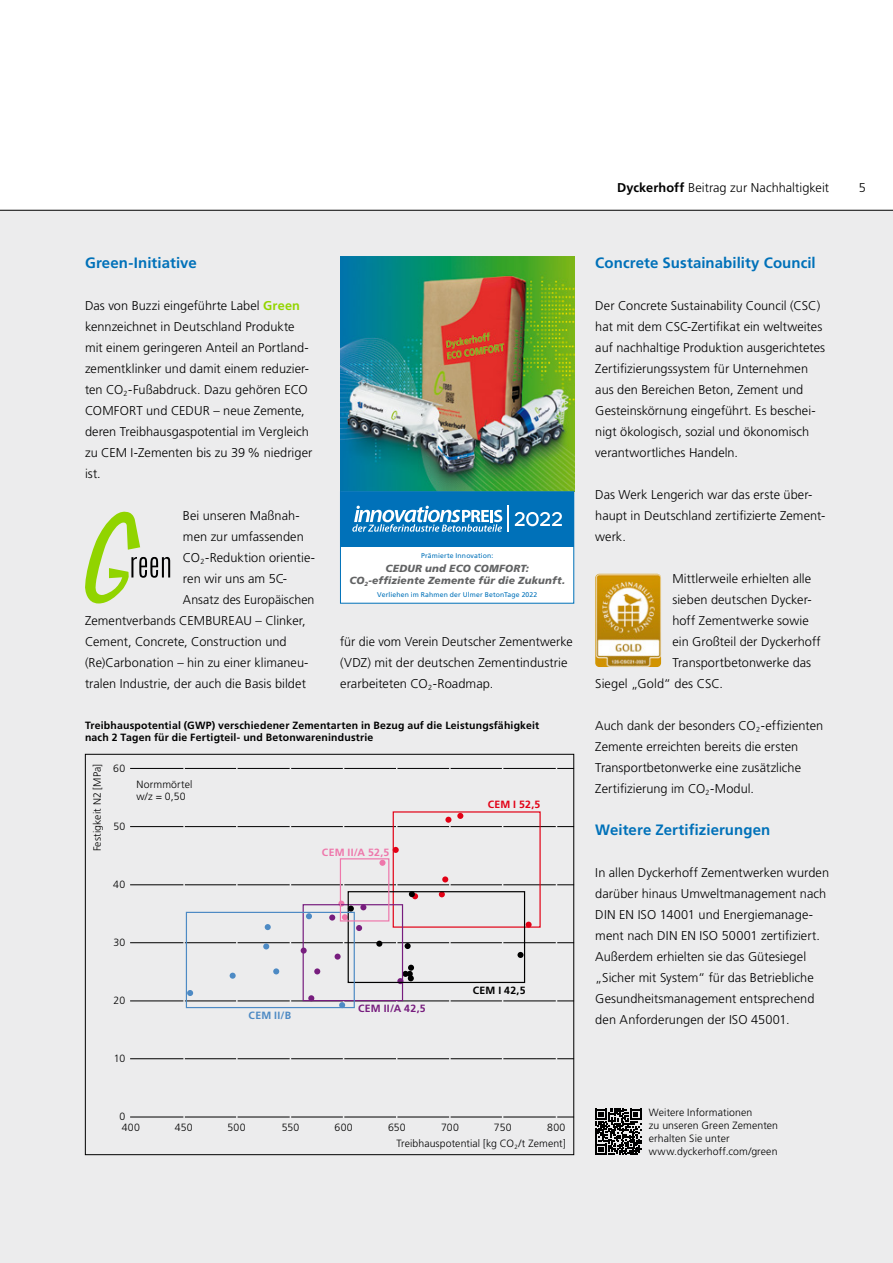
<style>
.page{position:relative;width:893px;height:1263px;background:#fff}
.page>*{position:absolute;margin:0;border:0;box-sizing:border-box;transform-origin:0 0}
.t1{font:700 15px "Frutiger LT Std";letter-spacing:.005em;color:#0071b9}
.t2{font:300 12.75px/21px "Frutiger LT Std";letter-spacing:.005em;color:#000}
.t3{font:300 10.5px/12.9px "Frutiger LT Std";letter-spacing:.01em;color:#000}
.t4{font:700 10.5px/12.6px "Frutiger LT Std";letter-spacing:.02em;color:#000}
.t5{font:700 10.5px "Frutiger LT Std";letter-spacing:.03em;color:#771d7e}
.t6{font:700 10.5px "Frutiger LT Std";letter-spacing:.025em;color:#ee77ab}
.t7{font:700 10.5px "Frutiger LT Std";color:#e20015}
.t8{font:700 10.5px "Frutiger LT Std";color:#4d8ac4}
.t9{font:italic 900 10.35px/12.3px "Frutiger LT Std";letter-spacing:.015em;color:#626364;text-align:center}
.t10{font:6.9px "Frutiger LT Std";letter-spacing:.02em;color:#0071b9}
.s1{font-weight:700}
.s2{font-weight:700;color:#93d500}
</style>
<div class="page">
<div style="left:0;top:210px;width:893px;height:1053px;background:#ececed"></div>
<hr style="left:0;top:210px;width:893px;height:1px;background:#000">
<svg style="left:85px;top:512px;width:85px;height:91px"></svg>
<img style="left:595px;top:574px;width:66px;height:93px">
<img style="left:340px;top:257px;width:234px;height:234px">
<div style="left:340px;top:491px;width:234px;height:112px;background:#fff;border:1px solid #0071b9"></div>
<div style="left:340px;top:492px;width:234px;height:54px;background:#0071b9"></div>
<hr style="left:507px;top:506px;width:2px;height:26px;background:#fff">
<svg style="left:352px;top:506px;width:150px;height:26px"></svg>
<svg style="left:515px;top:512px;width:47px;height:14px"></svg>
<svg style="left:595px;top:1109px;width:46px;height:46px"></svg>
<hr style="left:130px;top:768px;width:444px;height:1px;background:#000">
<hr style="left:130px;top:826px;width:444px;height:1px;background:#000">
<hr style="left:130px;top:884px;width:444px;height:1px;background:#000">
<hr style="left:130px;top:942px;width:444px;height:1px;background:#000">
<hr style="left:130px;top:1000px;width:444px;height:1px;background:#000">
<hr style="left:130px;top:1058px;width:444px;height:1px;background:#000">
<hr style="left:130px;top:1117px;width:444px;height:1px;background:#000">
<hr style="left:183px;top:761px;width:2px;height:360px;background:#ececed">
<hr style="left:236px;top:761px;width:2px;height:360px;background:#ececed">
<hr style="left:290px;top:761px;width:1px;height:360px;background:#ececed">
<hr style="left:343px;top:761px;width:1px;height:360px;background:#ececed">
<hr style="left:396px;top:761px;width:1px;height:360px;background:#ececed">
<hr style="left:449px;top:761px;width:2px;height:360px;background:#ececed">
<hr style="left:502px;top:761px;width:1px;height:360px;background:#ececed">
<hr style="left:556px;top:761px;width:1px;height:360px;background:#ececed">
<svg style="left:342px;top:914px;width:6px;height:5px"></svg>
<svg style="left:338px;top:900px;width:6px;height:7px"></svg>
<svg style="left:439px;top:893px;width:6px;height:4px"></svg>
<svg style="left:188px;top:990px;width:5px;height:6px"></svg>
<svg style="left:230px;top:973px;width:6px;height:6px"></svg>
<svg style="left:265px;top:924px;width:6px;height:6px"></svg>
<svg style="left:263px;top:943px;width:6px;height:6px"></svg>
<svg style="left:273px;top:968px;width:6px;height:6px"></svg>
<svg style="left:306px;top:914px;width:6px;height:5px"></svg>
<svg style="left:339px;top:1002px;width:6px;height:4px"></svg>
<div style="left:303px;top:904px;width:100px;height:97px;border:1px solid #771d7e"></div>
<svg style="left:308px;top:995px;width:6px;height:6px"></svg>
<svg style="left:314px;top:968px;width:6px;height:6px"></svg>
<div style="left:335px;top:953px;width:6px;height:7px;background:#771d7e;border-radius:50%"></div>
<svg style="left:301px;top:947px;width:6px;height:6px"></svg>
<svg style="left:329px;top:914px;width:6px;height:6px"></svg>
<svg style="left:356px;top:925px;width:6px;height:6px"></svg>
<svg style="left:360px;top:904px;width:6px;height:6px"></svg>
<svg style="left:379px;top:860px;width:6px;height:6px"></svg>
<div style="left:348px;top:905px;width:6px;height:7px;background:#000;border-radius:50%"></div>
<svg style="left:376px;top:941px;width:6px;height:6px"></svg>
<svg style="left:409px;top:893px;width:9px;height:6px"></svg>
<svg style="left:397px;top:965px;width:17px;height:19px"></svg>
<svg style="left:405px;top:943px;width:6px;height:6px"></svg>
<div style="left:517px;top:952px;width:7px;height:6px;background:#000;border-radius:50%"></div>
<svg style="left:393px;top:847px;width:6px;height:6px"></svg>
<svg style="left:457px;top:813px;width:6px;height:6px"></svg>
<svg style="left:445px;top:817px;width:6px;height:6px"></svg>
<svg style="left:442px;top:876px;width:6px;height:6px"></svg>
<svg style="left:526px;top:922px;width:6px;height:6px"></svg>
<div style="left:348px;top:891px;width:177px;height:92px;border:1px solid #000"></div>
<div style="left:186px;top:912px;width:169px;height:96px;border:1px solid #4d8ac4"></div>
<div style="left:340px;top:858px;width:49px;height:63px;border:1px solid #ee77ab"></div>
<p class="t2" style="left:617px;top:177px;width:214px"><span class="s1">Dyckerhoff</span> Beitrag zur Nachhaltigkeit</p>
<p class="t2" style="left:859px;top:177px;width:9px">5</p>
<p class="t1" style="left:85px;top:254px;width:113px">Green-Initiative</p>
<p class="t2" style="left:85px;top:295px;width:229px">Das von Buzzi eingeführte Label <span class="s2">Green </span>kennzeichnet in Deutschland Produkte mit einem geringeren Anteil an Portland&shy;zementklinker und damit einem reduzier&shy;ten CO<sub>2</sub>-Fußabdruck. Dazu gehören ECO COMFORT und CEDUR – neue Zemente, deren Treibhausgaspotential im Vergleich zu CEM I-Zementen bis zu 39 % niedriger ist.</p>
<p class="t2" style="left:183px;top:505px;width:118px">Bei unseren Maßnah-</p>
<p class="t2" style="left:183px;top:526px;width:122px">men zur umfassenden</p>
<p class="t2" style="left:183px;top:547px;width:134px">CO<sub>2</sub>-Reduktion orientie-</p>
<p class="t2" style="left:183px;top:568px;width:106px">ren wir uns am 5C-</p>
<p class="t2" style="left:183px;top:589px;width:133px">Ansatz des Europäischen</p>
<p class="t2" style="left:85px;top:610px;width:222px">Zementverbands CEMBUREAU – Clinker,</p>
<p class="t2" style="left:85px;top:631px;width:203px">Cement, Concrete, Construction und</p>
<p class="t2" style="left:85px;top:652px;width:224px">(Re)Carbonation – hin zu einer klimaneu-</p>
<p class="t2" style="left:85px;top:673px;width:222px">tralen Industrie, der auch die Basis bildet</p>
<p class="t10" style="left:421px;top:552px;width:74px">Prämierte Innovation:</p>
<p class="t9" style="left:349px;top:562px;width:217px">CEDUR und ECO COMFORT:<br>CO<sub>2</sub>-effiziente Zemente für die Zukunft.</p>
<p class="t10" style="left:377px;top:590px;width:162px">Verliehen im Rahmen der Ulmer BetonTage 2022</p>
<p class="t2" style="left:340px;top:631px;width:234px">für die vom Verein Deutscher Zementwerke (VDZ) mit der deutschen Zementindustrie erarbeiteten CO<sub>2</sub>-Roadmap.</p>
<p class="t4" style="left:85px;top:719px;width:456px">Treibhauspotential (GWP) verschiedener Zementarten in Bezug auf die Leistungsfähigkeit nach 2 Tagen für die Fertigteil- und Betonwarenindustrie</p>
<p class="t3" style="left:91px;top:851px;width:89px;rotate:-90deg">Festigkeit N2 [MPa]</p>
<p class="t3" style="left:113px;top:762px;width:13px">60</p>
<p class="t3" style="left:113px;top:820px;width:13px">50</p>
<p class="t3" style="left:113px;top:878px;width:14px">40</p>
<p class="t3" style="left:137px;top:778px;width:57px">Normmörtel w/z = 0,50</p>
<p class="t3" style="left:113px;top:936px;width:13px">30</p>
<p class="t3" style="left:114px;top:994px;width:13px">20</p>
<p class="t3" style="left:114px;top:1052px;width:13px">10</p>
<p class="t6" style="left:322px;top:846px;width:69px">CEM II/A 52,5</p>
<p class="t7" style="left:488px;top:798px;width:54px">CEM I 52,5</p>
<p class="t8" style="left:249px;top:1010px;width:44px">CEM II/B</p>
<p class="t5" style="left:358px;top:1002px;width:69px">CEM II/A 42,5</p>
<p class="t4" style="left:473px;top:984px;width:54px">CEM I 42,5</p>
<p class="t3" style="left:119px;top:1110px;width:7px">0</p>
<p class="t3" style="left:122px;top:1121px;width:20px">400</p>
<p class="t3" style="left:175px;top:1121px;width:19px">450</p>
<p class="t3" style="left:227px;top:1121px;width:20px">500</p>
<p class="t3" style="left:282px;top:1121px;width:19px">550</p>
<p class="t3" style="left:335px;top:1121px;width:20px">600</p>
<p class="t3" style="left:388px;top:1121px;width:19px">650</p>
<p class="t3" style="left:441px;top:1121px;width:19px">700</p>
<p class="t3" style="left:494px;top:1121px;width:19px">750</p>
<p class="t3" style="left:547px;top:1121px;width:20px">800</p>
<p class="t3" style="left:396px;top:1137px;width:171px">Treibhauspotential [kg CO<sub>2</sub>/t Zement]</p>
<p class="t1" style="left:595px;top:254px;width:222px">Concrete Sustainability Council</p>
<p class="t2" style="left:595px;top:295px;width:231px">Der Concrete Sustainability Council (CSC) hat mit dem CSC-Zertifikat ein weltweites auf nachhaltige Produktion ausgerichtetes Zertifizierungssystem für Unternehmen aus den Bereichen Beton, Zement und Gesteinskörnung eingeführt. Es beschei&shy;nigt ökologisch, sozial und ökonomisch verantwortliches Handeln.</p>
<p class="t2" style="left:595px;top:484px;width:231px">Das Werk Lengerich war das erste über&shy;haupt in Deutschland zertifizierte Zement&shy;werk.</p>
<p class="t2" style="left:672px;top:568px;width:140px">Mittlerweile erhielten alle</p>
<p class="t2" style="left:672px;top:589px;width:141px">sieben deutschen Dycker-</p>
<p class="t2" style="left:672px;top:610px;width:138px">hoff Zementwerke sowie</p>
<p class="t2" style="left:672px;top:631px;width:150px">ein Großteil der Dyckerhoff</p>
<p class="t2" style="left:672px;top:652px;width:140px">Transportbetonwerke das</p>
<p class="t2" style="left:595px;top:673px;width:129px">Siegel „Gold“ des CSC.</p>
<p class="t2" style="left:595px;top:715px;width:229px">Auch dank der besonders CO<sub>2</sub>-effizienten Zemente erreichten bereits die ersten Transportbetonwerke eine zusätzliche Zertifizierung im CO<sub>2</sub>-Modul.</p>
<p class="t1" style="left:595px;top:821px;width:177px">Weitere Zertifizierungen</p>
<p class="t2" style="left:595px;top:862px;width:235px">In allen Dyckerhoff Zementwerken wurden darüber hinaus Umweltmanagement nach DIN EN ISO 14001 und Energiemanage&shy;ment nach DIN EN ISO 50001 zertifiziert.<br>Außerdem erhielten sie das Gütesiegel „Sicher mit System“ für das Betriebliche Gesundheitsmanagement entsprechend den Anforderungen der ISO 45001.</p>
<p class="t3" style="left:649px;top:1106px;width:131px">Weitere Informationen<br>zu unseren Green Zementen erhalten Sie unter www.dyckerhoff.com/green</p>
</div>
